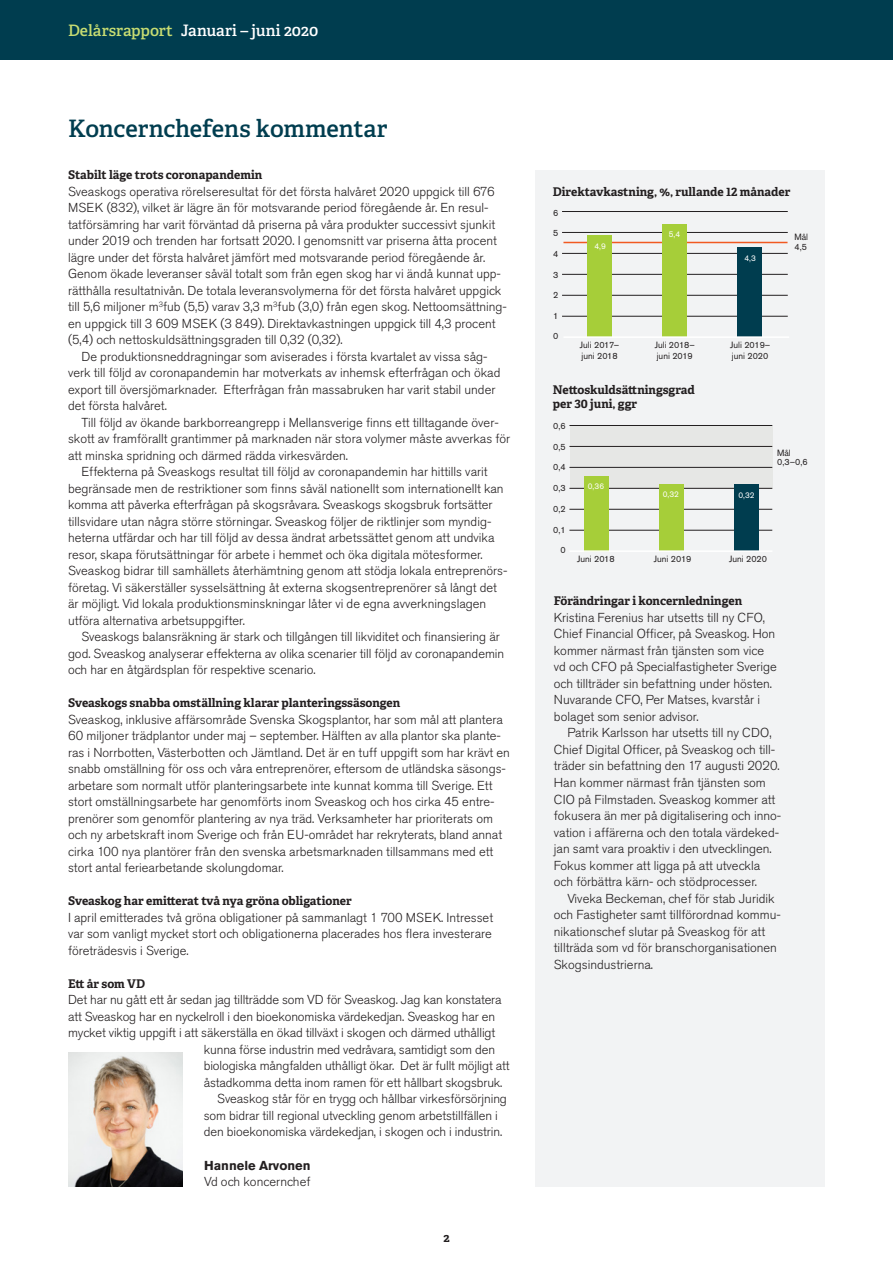
<style>
.page{position:relative;width:893px;height:1263px;background:#fff}
.page>*{position:absolute;margin:0;border:0;box-sizing:border-box;transform-origin:0 0}
.SVS_BV_Rubrik_1{font:600 24px "Adelle";letter-spacing:-.005em;color:#003d4f}
.t1{font:600 15.75px "Adelle";color:#fff}
.SVS_Bröd_-_indrag{font:300 12.9px/16.5px "Akzidenz Grotesk Std";color:#231f20}
.SVS_Bröd{font:300 12.9px/16.5px "Akzidenz Grotesk Std";color:#231f20}
.SVS_Bröd-2{font:700 12.9px "Akzidenz Grotesk Std";color:#231f20}
.SVS_Mellis_1{font:700 12px "Adelle";color:#231f20}
.SVS_spaltrubrik_text{font:700 12px/14.2px "Adelle";color:#231f20}
.t2{font:9px/10.5px "Akzidenz Grotesk Std";color:#231f20}
.t3{font:8.25px "Akzidenz Grotesk Std";color:#fff}
.s1{color:#c7dc72}
</style>
<div class="page">
<div style="left:0;top:0;width:893px;height:60px;background:#003d4f"></div>
<div style="left:536px;top:170px;width:289px;height:1016px;background:#f2f3f4"></div>
<img style="left:68px;top:1053px;width:115px;height:133px">
<hr style="left:562px;top:211px;width:226px;height:1px;background:#231f20">
<hr style="left:562px;top:232px;width:226px;height:1px;background:#231f20">
<hr style="left:562px;top:253px;width:226px;height:1px;background:#231f20">
<hr style="left:562px;top:274px;width:226px;height:1px;background:#231f20">
<hr style="left:562px;top:295px;width:226px;height:1px;background:#231f20">
<hr style="left:562px;top:316px;width:226px;height:1px;background:#231f20">
<hr style="left:563px;top:242px;width:224px;height:1px;background:#f15921">
<div style="left:588px;top:235px;width:24px;height:102px;background:#a6ce39"></div>
<div style="left:663px;top:224px;width:24px;height:113px;background:#a6ce39"></div>
<div style="left:738px;top:247px;width:24px;height:90px;background:#003d4f"></div>
<hr style="left:563px;top:336px;width:226px;height:2px;background:#fff">
<div style="left:570px;top:425px;width:202px;height:63px;background:#e6e7e5"></div>
<hr style="left:569px;top:425px;width:203px;height:1px;background:#231f20">
<hr style="left:569px;top:446px;width:203px;height:1px;background:#231f20">
<hr style="left:569px;top:467px;width:203px;height:1px;background:#231f20">
<hr style="left:569px;top:488px;width:203px;height:1px;background:#231f20">
<hr style="left:569px;top:509px;width:203px;height:1px;background:#231f20">
<hr style="left:569px;top:530px;width:203px;height:1px;background:#231f20">
<div style="left:584px;top:476px;width:24px;height:75px;background:#a6ce39"></div>
<div style="left:659px;top:484px;width:24px;height:67px;background:#a6ce39"></div>
<div style="left:734px;top:484px;width:24px;height:67px;background:#003d4f"></div>
<hr style="left:569px;top:550px;width:203px;height:2px;background:#fff">
<p class="t1" style="left:68px;top:21px;width:252px"><span class="s1">Delårsrapport</span> Januari – juni 2020</p>
<p class="SVS_BV_Rubrik_1" style="left:68px;top:114px;width:321px">Koncernchefens kommentar</p>
<p class="SVS_Mellis_1" style="left:68px;top:167px;width:196px">Stabilt läge trots coronapandemin</p>
<p class="SVS_Bröd" style="left:68px;top:183px;width:440px">Sveaskogs operativa rörelseresultat för det första halvåret 2020 uppgick till 676<br>MSEK (832), vilket är lägre än för motsvarande period föregående år. En resul&shy;tatförsämring har varit förväntad då priserna på våra produkter successivt sjunkit under 2019 och trenden har fortsatt 2020. I genomsnitt var priserna åtta procent lägre under det första halvåret jämfört med motsvarande period föregående år.<br>Genom ökade leveranser såväl totalt som från egen skog har vi ändå kunnat upp&shy;rätthålla resultatnivån. De totala leveransvolymerna för det första halvåret uppgick till 5,6 miljoner m<sup>3</sup>fub (5,5) varav 3,3 m<sup>3</sup>fub (3,0) från egen skog. Nettoomsättning&shy;en uppgick till 3 609 MSEK (3 849). Direktavkastningen uppgick till 4,3 procent (5,4) och nettoskuldsättningsgraden till 0,32 (0,32).</p>
<p class="SVS_Bröd_-_indrag" style="left:68px;top:348px;width:434px;text-indent:14px">De produktionsneddragningar som aviserades i första kvartalet av vissa såg&shy;verk till följd av coronapandemin har motverkats av inhemsk efterfrågan och ökad export till översjömarknader. Efterfrågan från massabruken har varit stabil under det första halvåret.</p>
<p class="SVS_Bröd_-_indrag" style="left:68px;top:414px;width:444px;text-indent:14px">Till följd av ökande barkborreangrepp i Mellansverige finns ett tilltagande över&shy;skott av framförallt grantimmer på marknaden när stora volymer måste avverkas för att minska spridning och därmed rädda virkesvärden.</p>
<p class="SVS_Bröd_-_indrag" style="left:68px;top:464px;width:441px;text-indent:14px">Effekterna på Sveaskogs resultat till följd av coronapandemin har hittills varit begränsade men de restriktioner som finns såväl nationellt som internationellt kan komma att påverka efterfrågan på skogsråvara. Sveaskogs skogsbruk fortsätter tillsvidare utan några större störningar. Sveaskog följer de riktlinjer som myndig&shy;heterna utfärdar och har till följd av dessa ändrat arbetssättet genom att undvika resor, skapa förutsättningar för arbete i hemmet och öka digitala mötesformer.<br>Sveaskog bidrar till samhällets återhämtning genom att stödja lokala entreprenörs&shy;företag. Vi säkerställer sysselsättning åt externa skogsentreprenörer så långt det är möjligt. Vid lokala produktionsminskningar låter vi de egna avverkningslagen utföra alternativa arbetsuppgifter.</p>
<p class="SVS_Bröd_-_indrag" style="left:68px;top:629px;width:438px;text-indent:14px">Sveaskogs balansräkning är stark och tillgången till likviditet och finansiering är god. Sveaskog analyserar effekterna av olika scenarier till följd av coronapandemin och har en åtgärdsplan för respektive scenario.</p>
<p class="SVS_Mellis_1" style="left:68px;top:695px;width:334px">Sveaskogs snabba omställning klarar planteringssäsongen</p>
<p class="SVS_Bröd" style="left:68px;top:711px;width:443px">Sveaskog, inklusive affärsområde Svenska Skogsplantor, har som mål att plantera 60 miljoner trädplantor under maj – september. Hälften av alla plantor ska plante&shy;ras i Norrbotten, Västerbotten och Jämtland. Det är en tuff uppgift som har krävt en snabb omställning för oss och våra entreprenörer, eftersom de utländska säsongs&shy;arbetare som normalt utför planteringsarbete inte kunnat komma till Sverige. Ett stort omställningsarbete har genomförts inom Sveaskog och hos cirka 45 entre&shy;prenörer som genomför plantering av nya träd. Verksamheter har prioriterats om och ny arbetskraft inom Sverige och från EU-området har rekryterats, bland annat cirka 100 nya plantörer från den svenska arbetsmarknaden tillsammans med ett stort antal feriearbetande skolungdomar.</p>
<p class="SVS_Mellis_1" style="left:68px;top:893px;width:285px">Sveaskog har emitterat två nya gröna obligationer</p>
<p class="SVS_Bröd" style="left:68px;top:909px;width:427px;text-align:justify">I april emitterades två gröna obligationer på sammanlagt 1 700 MSEK. Intresset var som vanligt mycket stort och obligationerna placerades hos flera investerare företrädesvis i Sverige.</p>
<p class="SVS_Mellis_1" style="left:68px;top:976px;width:79px">Ett år som VD</p>
<p class="SVS_Bröd" style="left:68px;top:992px;width:435px">Det har nu gått ett år sedan jag tillträdde som VD för Sveaskog. Jag kan konstatera</p>
<p class="SVS_Bröd" style="left:68px;top:1008px;width:429px">att Sveaskog har en nyckelroll i den bioekonomiska värdekedjan. Sveaskog har en</p>
<p class="SVS_Bröd" style="left:68px;top:1025px;width:429px">mycket viktig uppgift i att säkerställa en ökad tillväxt i skogen och därmed uthålligt</p>
<p class="SVS_Bröd" style="left:204px;top:1041px;width:293px">kunna förse industrin med vedråvara, samtidigt som den</p>
<p class="SVS_Bröd" style="left:204px;top:1058px;width:307px">biologiska mångfalden uthålligt ökar. Det är fullt möjligt att</p>
<p class="SVS_Bröd" style="left:204px;top:1074px;width:300px">åstadkomma detta inom ramen för ett hållbart skogsbruk.</p>
<p class="SVS_Bröd_-_indrag" style="left:204px;top:1091px;width:305px;text-indent:14px">Sveaskog står för en trygg och hållbar virkesförsörjning som bidrar till regional utveckling genom arbetstillfällen i den bioekonomiska värdekedjan, i skogen och i industrin.</p>
<p class="SVS_Bröd-2" style="left:204px;top:1158px;width:108px">Hannele Arvonen</p>
<p class="SVS_Bröd" style="left:204px;top:1174px;width:108px">Vd och koncernchef</p>
<p class="SVS_Mellis_1" style="left:443px;top:1230px;width:8px">2</p>
<p class="SVS_spaltrubrik_text" style="left:553px;top:185px;width:239px">Direktavkastning, %, rullande 12 månader</p>
<p class="t2" style="left:553px;top:207px;width:7px">6</p>
<p class="t2" style="left:553px;top:228px;width:7px">5</p>
<p class="t2" style="left:553px;top:248px;width:7px">4</p>
<p class="t2" style="left:553px;top:269px;width:7px">3</p>
<p class="t2" style="left:553px;top:290px;width:7px">2</p>
<p class="t2" style="left:553px;top:310px;width:7px">1</p>
<p class="t2" style="left:553px;top:331px;width:7px">0</p>
<p class="t2" style="left:580px;top:340px;width:41px">Juli 2017– juni 2018</p>
<p class="t2" style="left:730px;top:340px;width:42px">Juli 2019– juni 2020</p>
<p class="t3" style="left:669px;top:229px;width:13px">5,4</p>
<p class="t2" style="left:794px;top:231px;width:15px">Mål</p>
<p class="t3" style="left:594px;top:242px;width:13px">4,9</p>
<p class="t2" style="left:794px;top:241px;width:14px">4,5</p>
<p class="t3" style="left:744px;top:253px;width:13px">4,3</p>
<p class="t2" style="left:655px;top:340px;width:42px">Juli 2018– juni 2019</p>
<p class="SVS_spaltrubrik_text" style="left:553px;top:382px;width:143px">Nettoskuldsättningsgrad per 30 juni, ggr</p>
<p class="t2" style="left:553px;top:421px;width:14px">0,6</p>
<p class="t2" style="left:553px;top:441px;width:14px">0,5</p>
<p class="t2" style="left:553px;top:462px;width:14px">0,4</p>
<p class="t2" style="left:553px;top:483px;width:14px">0,3</p>
<p class="t2" style="left:553px;top:503px;width:14px">0,2</p>
<p class="t2" style="left:553px;top:524px;width:14px">0,1</p>
<p class="t2" style="left:560px;top:545px;width:7px">0</p>
<p class="t2" style="left:577px;top:554px;width:39px">Juni 2018</p>
<p class="t2" style="left:654px;top:554px;width:39px">Juni 2019</p>
<p class="t2" style="left:729px;top:554px;width:40px">Juni 2020</p>
<p class="t3" style="left:588px;top:481px;width:18px">0,36</p>
<p class="t3" style="left:663px;top:490px;width:18px">0,32</p>
<p class="t3" style="left:738px;top:490px;width:18px">0,32</p>
<p class="t2" style="left:777px;top:447px;width:32px;line-height:9.8px">Mål<br>0,3–0,6</p>
<p class="SVS_Mellis_1" style="left:554px;top:593px;width:190px">Förändringar i koncernledningen</p>
<p class="SVS_Bröd_-_indrag" style="left:554px;top:609px;width:225px">Kristina Ferenius har utsetts till ny CFO, Chief Financial Officer, på Sveaskog. Hon kommer närmast från tjänsten som vice vd och CFO på Specialfastigheter Sverige och tillträder sin befattning under hösten.<br>Nuvarande CFO, Per Matses, kvarstår i bolaget som senior advisor.</p>
<p class="SVS_Bröd_-_indrag" style="left:554px;top:725px;width:229px;text-indent:14px">Patrik Karlsson har utsetts till ny CDO, Chief Digital Officer, på Sveaskog och till&shy;träder sin befattning den 17 augusti 2020.<br>Han kommer närmast från tjänsten som CIO på Filmstaden. Sveaskog kommer att fokusera än mer på digitalisering och inno&shy;vation i affärerna och den totala värdeked&shy;jan samt vara proaktiv i den utvecklingen.<br>Fokus kommer att ligga på att utveckla och förbättra kärn- och stödprocesser.</p>
<p class="SVS_Bröd_-_indrag" style="left:554px;top:890px;width:229px;text-indent:14px">Viveka Beckeman, chef för stab Juridik och Fastigheter samt tillförordnad kommu&shy;nikationschef slutar på Sveaskog för att tillträda som vd för branschorganisationen Skogsindustrierna.</p>
</div>
